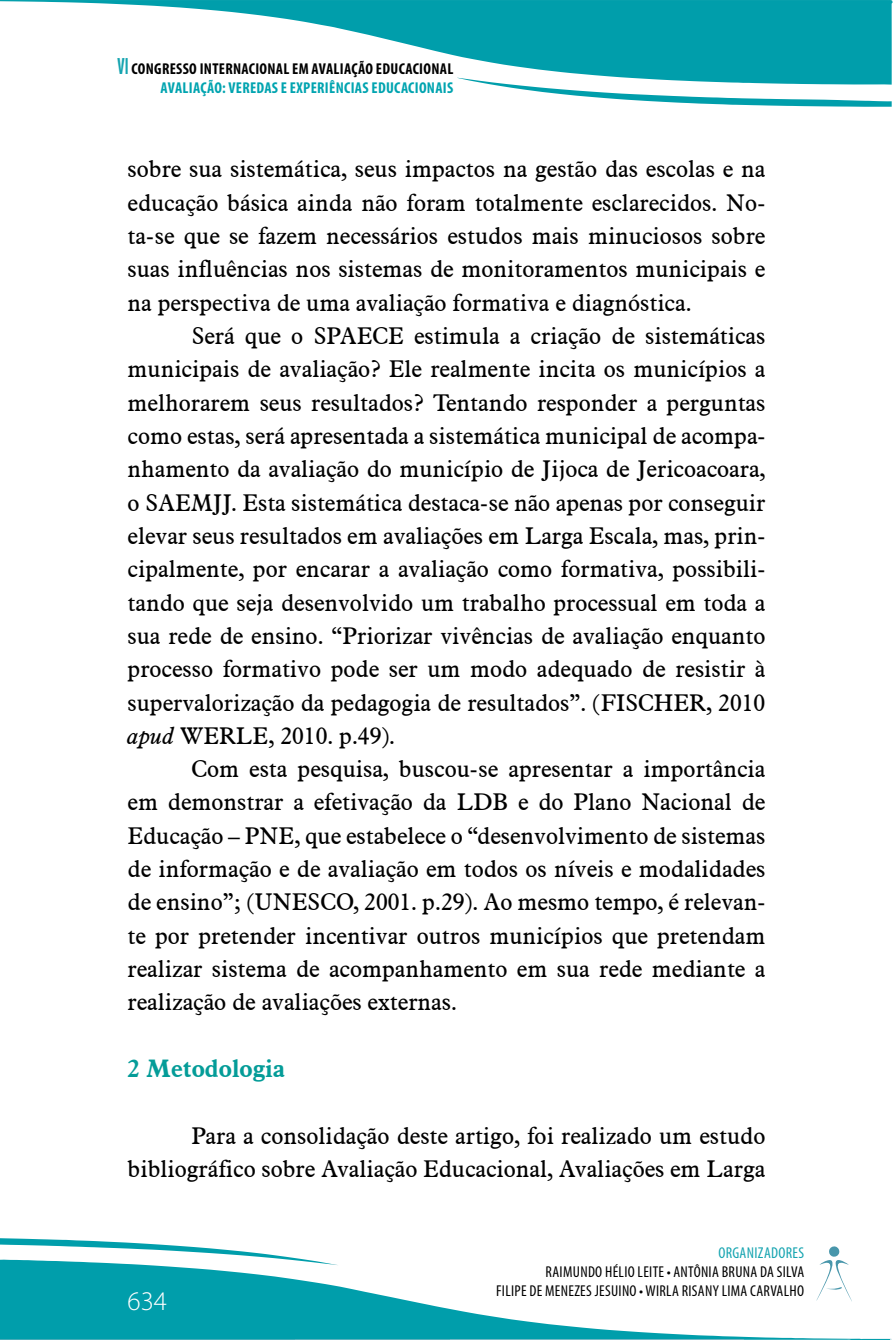
<style>
.page{position:relative;width:893px;height:1340px;background:#fff}
.page>*{position:absolute;margin:0;border:0;box-sizing:border-box;transform-origin:0 0}
.t1{font:300 27px "Myriad Pro";color:#fff}
.TÍTULO_01{font:700 24.75px "Aldine 721 BT";color:#049c98}
.t2{font:23.62px/33.3px "Aldine 721 BT";color:#000;text-align:justify}
.t3{font:700 condensed 15.75px/18.9px "Myriad Pro";letter-spacing:.02em;color:#000;text-align:right}
.t4{font:condensed 15.75px/18.9px "Myriad Pro";letter-spacing:.02em;color:#000;text-align:right}
.t5{font:condensed 15.75px "Myriad Pro";letter-spacing:.02em;color:#15a4b0}
.s1{font-size:23.62px;color:#15a4b0}
.s2{color:#00a4b0}
.s3{font-style:italic}
</style>
<div class="page">
<svg style="left:0;top:0;width:893px;height:78px;fill:#009eab"></svg>
<svg style="left:458px;top:78px;width:434px;height:29px"></svg>
<svg style="left:829px;top:1246px;width:11px;height:11px"></svg>
<svg style="left:0;top:1260px;width:859px;height:79px"></svg>
<hr style="left:0;top:1339px;width:295px;height:1px;background:#46abb7">
<hr style="left:450px;top:1339px;width:293px;height:1px;background:#72b8c4">
<hr style="left:295px;top:1339px;width:155px;height:1px;background:#5bb0bc">
<svg style="left:743px;top:1339px;width:108px;height:1px"></svg>
<svg style="left:859px;top:1338px;width:32px;height:1px"></svg>
<svg style="left:0;top:1238px;width:339px;height:27px"></svg>
<p class="t3" style="left:117px;top:59px;width:337px"><span class="s1">VI</span> CONGRESSO INTERNACIONAL EM AVALIAÇÃO EDUCACIONAL<br><span class="s2">AVALIAÇÃO: VEREDAS E EXPERIÊNCIAS EDUCACIONAIS</span></p>
<p class="t2" style="left:128px;top:152px;width:639px">sobre sua sistemática, seus impactos na gestão das escolas e na educação básica ainda não foram totalmente esclarecidos. No&shy;ta-se que se fazem necessários estudos mais minuciosos sobre suas influências nos sistemas de monitoramentos municipais e na perspectiva de uma avaliação formativa e diagnóstica.</p>
<p class="t2" style="left:128px;top:319px;width:639px;text-indent:64px">Será que o SPAECE estimula a criação de sistemáticas municipais de avaliação? Ele realmente incita os municípios a melhorarem seus resultados? Tentando responder a perguntas como estas, será apresentada a sistemática municipal de acompa&shy;nhamento da avaliação do município de Jijoca de Jericoacoara, o SAEMJJ. Esta sistemática destaca-se não apenas por conseguir elevar seus resultados em avaliações em Larga Escala, mas, prin&shy;cipalmente, por encarar a avaliação como formativa, possibili&shy;tando que seja desenvolvido um trabalho processual em toda a sua rede de ensino. “Priorizar vivências de avaliação enquanto processo formativo pode ser um modo adequado de resistir à supervalorização da pedagogia de resultados”. (FISCHER, 2010 <span class="s3">apud</span> WERLE, 2010. p.49).</p>
<p class="t2" style="left:128px;top:752px;width:639px;text-indent:64px">Com esta pesquisa, buscou-se apresentar a importância em demonstrar a efetivação da LDB e do Plano Nacional de Educação – PNE, que estabelece o “desenvolvimento de sistemas de informação e de avaliação em todos os níveis e modalidades de ensino”; (UNESCO, 2001. p.29). Ao mesmo tempo, é relevan&shy;te por pretender incentivar outros municípios que pretendam realizar sistema de acompanhamento em sua rede mediante a realização de avaliações externas.</p>
<p class="TÍTULO_01" style="left:128px;top:1053px;width:159px">2 Metodologia</p>
<p class="t2" style="left:128px;top:1118px;width:639px;text-align:right">Para a consolidação deste artigo, foi realizado um estudo bibliográfico sobre Avaliação Educacional, Avaliações em Larga</p>
<p class="t1" style="left:128px;top:1286px;width:41px">634</p>
<p class="t5" style="left:718px;top:1242px;width:87px">ORGANIZADORES</p>
<p class="t4" style="left:496px;top:1261px;width:310px">RAIMUNDO HÉLIO LEITE • ANTÔNIA BRUNA DA SILVA<br>FILIPE DE MENEZES JESUINO • WIRLA RISANY LIMA CARVALHO</p>
</div>
